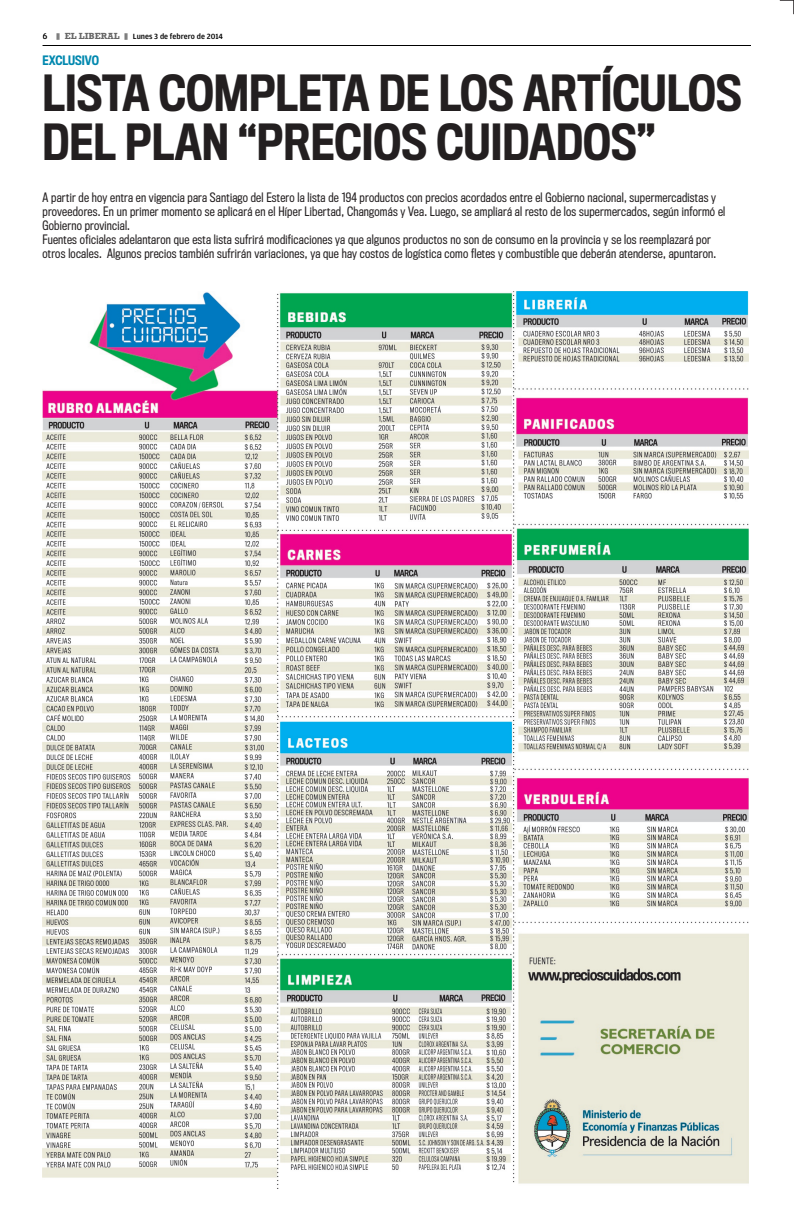
<style>
.page{position:relative;width:794px;height:1219px;background:#fff}
.page>*{position:absolute;margin:0;border:0;box-sizing:border-box;transform-origin:0 0}
.No_Spacing{font:500 46px/49px "Titling Gothic FB Cond";color:#231f20}
.No_Spacing-2{font:12px/14px "Titling Gothic FB Cond";letter-spacing:.02em;color:#231f20}
.No_Spacing-3{font:500 12px "Titling Gothic FB Cond";color:#0188af}
.t1{font:700 9px "Rockwell";color:#666}
.t2{font:500 8px "Amplitude";color:#000}
.s1{font-size:9px}
</style>
<div class="page">
<hr style="left:43px;top:45px;width:708px;height:1px;background:#000">
<img style="left:43px;top:292px;width:705px;height:896px">
<svg style="left:780px;top:0;width:14px;height:14px"></svg>
<p class="t1" style="left:65px;top:31px;width:56px">EL LIBERAL</p>
<p class="t2" style="left:133px;top:32px;width:92px">Lunes 3 de febrero de 2014</p>
<p class="No_Spacing" style="left:43px;top:68px;width:701px">LISTA COMPLETA DE LOS ARTÍCULOS<br>DEL PLAN “PRECIOS CUIDADOS”</p>
<p class="No_Spacing-2" style="left:43px;top:191px;width:684px">A partir de hoy entra en vigencia para Santiago del Estero la lista de 194 productos con precios acordados entre el Gobierno nacional, supermercadistas y proveedores. En un primer momento se aplicará en el Híper Libertad, Changomás y Vea. Luego, se ampliará al resto de los supermercados, según informó el<br>Gobierno provincial.</p>
<p class="No_Spacing-2" style="left:43px;top:233px;width:675px">Fuentes oficiales adelantaron que esta lista sufrirá modificaciones ya que algunos productos no son de consumo en la provincia y se los reemplazará por otros locales. Algunos precios también sufrirán variaciones, ya que hay costos de logística como fletes y combustible que deberán atenderse, apuntaron.</p>
<p class="t2" style="left:43px;top:32px;width:19px"><span class="s1">6</span> ||</p>
<p class="t2" style="left:124px;top:32px;width:5px">||</p>
<p class="No_Spacing-3" style="left:43px;top:53px;width:58px">EXCLUSIVO</p>
</div>
